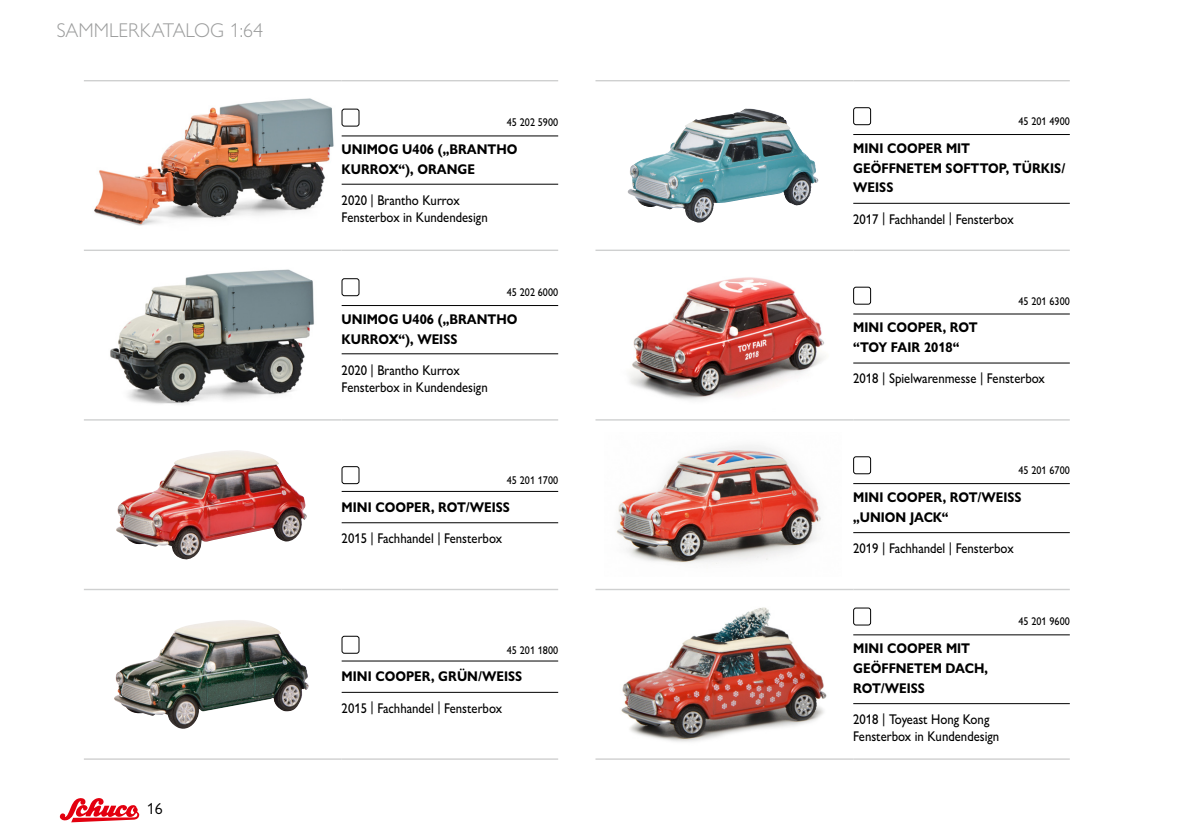
<style>
.page{position:relative;width:1191px;height:840px;background:#fff}
.page>*{position:absolute;margin:0;border:0;box-sizing:border-box;transform-origin:0 0}
.t1{font:300 20px "Gill Sans Nova";color:#9c9d9d}
.t2{font:16px "Gill Sans Nova";color:#000}
.t3{font:500 14px/17px "Gill Sans Nova";color:#000;scale:.9 1}
.t4{font:700 14px/19.8px "Gill Sans Nova";color:#000;scale:.9 1}
.t5{font:500 11.2px "Gill Sans Nova";color:#000;scale:.9 1}
</style>
<div class="page">
<svg style="left:59px;top:798px;width:81px;height:23px"></svg>
<hr style="left:84px;top:249px;width:258px;height:2px;background:#cfd0d0">
<hr style="left:342px;top:249px;width:216px;height:2px;background:#cfd0d0">
<hr style="left:84px;top:80px;width:258px;height:1px;background:#cfd0d0">
<hr style="left:342px;top:80px;width:216px;height:1px;background:#cfd0d0">
<hr style="left:84px;top:419px;width:258px;height:1px;background:#cfd0d0">
<hr style="left:342px;top:419px;width:216px;height:1px;background:#cfd0d0">
<hr style="left:84px;top:588px;width:258px;height:2px;background:#cfd0d0">
<hr style="left:342px;top:588px;width:216px;height:2px;background:#cfd0d0">
<hr style="left:84px;top:758px;width:258px;height:1px;background:#cfd0d0">
<hr style="left:342px;top:758px;width:216px;height:1px;background:#cfd0d0">
<img style="left:94px;top:98px;width:248px;height:128px">
<hr style="left:342px;top:184px;width:216px;height:1px;background:#000">
<hr style="left:342px;top:135px;width:216px;height:1px;background:#000">
<div style="left:342px;top:109px;width:17px;height:17px;border:1px solid #000;border-radius:2px"></div>
<img style="left:110px;top:269px;width:204px;height:136px">
<hr style="left:342px;top:353px;width:216px;height:1px;background:#000">
<hr style="left:342px;top:305px;width:216px;height:1px;background:#000">
<div style="left:342px;top:278px;width:17px;height:18px;border:1px solid #000;border-radius:2px"></div>
<img style="left:116px;top:450px;width:191px;height:110px">
<hr style="left:342px;top:522px;width:216px;height:1px;background:#000">
<hr style="left:342px;top:491px;width:216px;height:1px;background:#000">
<div style="left:342px;top:466px;width:17px;height:17px;border:1px solid #000;border-radius:2px"></div>
<img style="left:114px;top:620px;width:195px;height:109px">
<hr style="left:342px;top:691px;width:216px;height:1px;background:#000">
<hr style="left:342px;top:660px;width:216px;height:1px;background:#000">
<div style="left:342px;top:635px;width:17px;height:18px;border:1px solid #000;border-radius:2px"></div>
<hr style="left:595px;top:80px;width:258px;height:1px;background:#cfd0d0">
<hr style="left:853px;top:80px;width:216px;height:1px;background:#cfd0d0">
<hr style="left:595px;top:249px;width:258px;height:2px;background:#cfd0d0">
<hr style="left:853px;top:249px;width:216px;height:2px;background:#cfd0d0">
<hr style="left:595px;top:419px;width:258px;height:1px;background:#cfd0d0">
<hr style="left:853px;top:419px;width:216px;height:1px;background:#cfd0d0">
<hr style="left:595px;top:588px;width:258px;height:2px;background:#cfd0d0">
<hr style="left:853px;top:588px;width:216px;height:2px;background:#cfd0d0">
<hr style="left:595px;top:758px;width:258px;height:1px;background:#cfd0d0">
<hr style="left:853px;top:758px;width:216px;height:1px;background:#cfd0d0">
<img style="left:627px;top:110px;width:181px;height:112px">
<hr style="left:853px;top:203px;width:216px;height:1px;background:#000">
<hr style="left:853px;top:134px;width:216px;height:1px;background:#000">
<div style="left:853px;top:107px;width:18px;height:18px;border:1px solid #000;border-radius:2px"></div>
<img style="left:630px;top:277px;width:194px;height:123px">
<hr style="left:853px;top:362px;width:216px;height:1px;background:#000">
<hr style="left:853px;top:313px;width:216px;height:1px;background:#000">
<div style="left:853px;top:287px;width:18px;height:17px;border:1px solid #000;border-radius:2px"></div>
<img style="left:616px;top:445px;width:205px;height:119px">
<hr style="left:853px;top:532px;width:216px;height:1px;background:#000">
<hr style="left:853px;top:483px;width:216px;height:1px;background:#000">
<div style="left:853px;top:456px;width:18px;height:18px;border:1px solid #000;border-radius:2px"></div>
<img style="left:621px;top:607px;width:206px;height:135px">
<hr style="left:853px;top:703px;width:216px;height:1px;background:#000">
<hr style="left:853px;top:634px;width:216px;height:1px;background:#000">
<div style="left:853px;top:607px;width:18px;height:18px;border:1px solid #000;border-radius:2px"></div>
<h1 class="t1" style="left:57px;top:18px;width:208px">SAMMLERKATALOG 1:64</h1>
<p class="t2" style="left:147px;top:798px;width:17px">16</p>
<p class="t5" style="left:507px;top:116px;width:59px">45 202 5900</p>
<p class="t4" style="left:342px;top:139px;width:197px">UNIMOG U406 („BRANTHO<br>KURROX“), ORANGE</p>
<p class="t3" style="left:342px;top:192px;width:164px">2020 | Brantho Kurrox<br>Fensterbox in Kundendesign</p>
<p class="t5" style="left:507px;top:285px;width:59px">45 202 6000</p>
<p class="t4" style="left:342px;top:309px;width:197px">UNIMOG U406 („BRANTHO<br>KURROX“), WEISS</p>
<p class="t3" style="left:342px;top:361px;width:164px">2020 | Brantho Kurrox<br>Fensterbox in Kundendesign</p>
<p class="t5" style="left:507px;top:473px;width:59px">45 201 1700</p>
<p class="t4" style="left:342px;top:497px;width:189px">MINI COOPER, ROT/WEISS</p>
<p class="t3" style="left:342px;top:529px;width:180px">2015 | Fachhandel | Fensterbox</p>
<p class="t5" style="left:507px;top:642px;width:59px">45 201 1800</p>
<p class="t4" style="left:342px;top:666px;width:202px">MINI COOPER, GRÜN/WEISS</p>
<p class="t3" style="left:342px;top:699px;width:180px">2015 | Fachhandel | Fensterbox</p>
<p class="t5" style="left:1018px;top:114px;width:59px">45 201 4900</p>
<p class="t4" style="left:853px;top:138px;width:237px">MINI COOPER MIT<br>GEÖFFNETEM SOFTTOP, TÜRKIS/<br>WEISS</p>
<p class="t3" style="left:853px;top:210px;width:180px">2017 | Fachhandel | Fensterbox</p>
<p class="t5" style="left:1018px;top:294px;width:59px">45 201 6300</p>
<p class="t4" style="left:853px;top:317px;width:139px">MINI COOPER, ROT “TOY FAIR 2018“</p>
<p class="t3" style="left:853px;top:370px;width:214px">2018 | Spielwarenmesse | Fensterbox</p>
<p class="t5" style="left:1018px;top:463px;width:59px">45 201 6700</p>
<p class="t4" style="left:853px;top:487px;width:189px">MINI COOPER, ROT/WEISS „UNION JACK“</p>
<p class="t3" style="left:853px;top:539px;width:180px">2019 | Fachhandel | Fensterbox</p>
<p class="t4" style="left:853px;top:638px;width:151px">MINI COOPER MIT<br>GEÖFFNETEM DACH,<br>ROT/WEISS</p>
<p class="t3" style="left:853px;top:710px;width:164px">2018 | Toyeast Hong Kong<br>Fensterbox in Kundendesign</p>
<p class="t5" style="left:1018px;top:614px;width:59px">45 201 9600</p>
</div>
